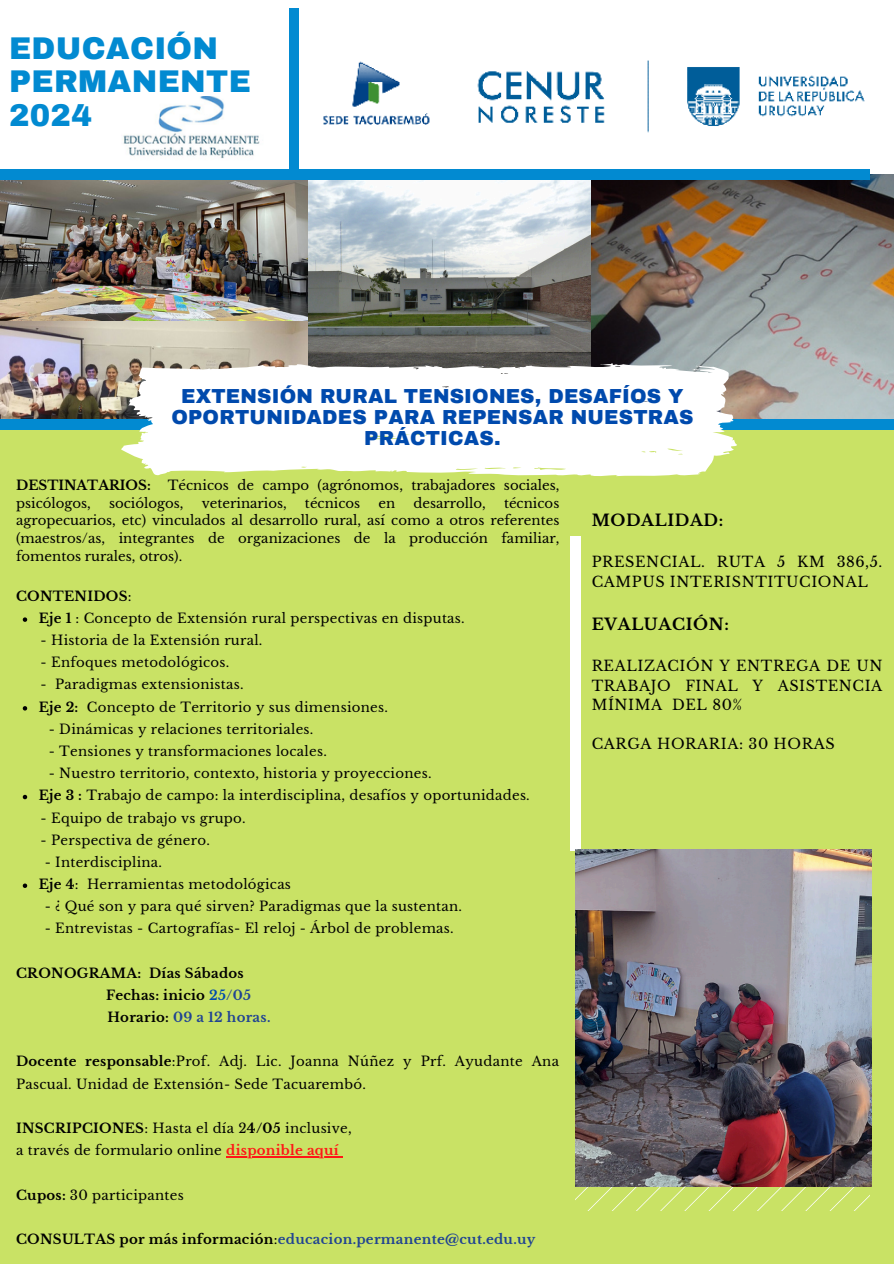
<style>
.page{position:relative;width:894px;height:1264px;background:#fff}
.page>*{position:absolute;margin:0;border:0;box-sizing:border-box;transform-origin:0 0}
.t1{font:900 30.75px/33.9px "Archivo";letter-spacing:.01em;color:#028ad1}
.t2{font:900 19.8px/21.3px "Archivo";letter-spacing:.01em;color:#004aad;text-align:center}
.t3{font:700 15.9px "Libre Baskerville";letter-spacing:.04em;color:#000}
.t4{font:14.4px/19.5px "Libre Baskerville";letter-spacing:.04em;color:#000}
.t5{font:13.35px/17.7px "Libre Baskerville";letter-spacing:.02em;color:#000;text-align:justify}
.t6{font:13.35px "Libre Baskerville";color:#000}
.t7{font:700 13.35px/22.2px "Libre Baskerville";letter-spacing:.02em;color:#000}
.t8{font:700 13.35px "Libre Baskerville";letter-spacing:.02em;color:#214492}
.t9{font:700 13.35px "Libre Baskerville";color:#000}
.s1{font-weight:400}
.s2{font-weight:700}
.s3{color:#004aad}
.s4{color:#214492}
.s5{font-weight:700;color:#ff1616}
.s6{color:#000}
.s7{font-weight:400;color:#000}
</style>
<div class="page">
<div style="left:0;top:0;width:893px;height:1263px;background:#c9e265"></div>
<img style="left:307px;top:174px;width:586px;height:246px">
<img style="left:0;top:179px;width:307px;height:241px">
<div style="left:0;top:420px;width:893px;height:9px;background:#028ad1"></div>
<div style="left:0;top:0;width:893px;height:174px;background:#fff"></div>
<svg style="left:575px;top:1185px;width:294px;height:25px"></svg>
<svg style="left:23px;top:617px;width:4px;height:5px"></svg>
<svg style="left:23px;top:706px;width:4px;height:4px"></svg>
<svg style="left:23px;top:794px;width:4px;height:5px"></svg>
<svg style="left:23px;top:883px;width:4px;height:5px"></svg>
<hr style="left:226px;top:1156px;width:113px;height:1px;background:#ff1616">
<div style="left:289px;top:9px;width:10px;height:164px;background:#028ad1"></div>
<div style="left:570px;top:536px;width:10px;height:314px;background:#fff"></div>
<div style="left:0;top:170px;width:869px;height:9px;background:#028ad1"></div>
<img style="left:123px;top:96px;width:137px;height:63px">
<svg style="left:121px;top:363px;width:615px;height:113px;background:#f3f5ee"></svg>
<img style="left:323px;top:60px;width:542px;height:73px">
<img style="left:575px;top:849px;width:296px;height:336px">
<p class="t1" style="left:9px;top:31px;width:243px">EDUCACIÓN<br>PERMANENTE<br>2024</p>
<h4 class="t2" style="left:171px;top:385px;width:523px">EXTENSIÓN RURAL TENSIONES, DESAFÍOS Y<br>OPORTUNIDADES PARA REPENSAR NUESTRAS<br>PRÁCTICAS.</h4>
<p class="t9" style="left:16px;top:477px;width:136px">DESTINATARIOS:</p>
<p class="t6" style="left:168px;top:477px;width:393px">Técnicos de campo (agrónomos, trabajadores sociales,</p>
<p class="t6" style="left:16px;top:494px;width:76px">psicólogos,</p>
<p class="t6" style="left:109px;top:494px;width:76px">sociólogos,</p>
<p class="t6" style="left:202px;top:494px;width:87px">veterinarios,</p>
<p class="t6" style="left:305px;top:494px;width:57px">técnicos</p>
<p class="t5" style="left:378px;top:494px;width:18px">en</p>
<p class="t6" style="left:413px;top:494px;width:74px">desarrollo,</p>
<p class="t5" style="left:16px;top:494px;width:544px;text-indent:487px">técnicos agropecuarios, etc) vinculados al desarrollo rural, así como a otros referentes (maestros/as, integrantes de organizaciones de la producción familiar, fomentos rurales, otros).</p>
<p class="t7" style="left:16px;top:585px;width:117px">CONTENIDOS<span class="s1">:</span></p>
<p class="t5" style="left:39px;top:609px;width:427px"><span class="s2">Eje 1</span> : Concepto de Extensión rural perspectivas en disputas.</p>
<p class="t5" style="left:41px;top:631px;width:223px">- Historia de la Extensión rural.</p>
<h2 class="t5" style="left:41px;top:653px;width:190px">- Enfoques metodológicos.</h2>
<p class="t5" style="left:41px;top:676px;width:204px">- Paradigmas extensionistas.</p>
<h5 class="t5" style="left:39px;top:698px;width:350px"><span class="s2">Eje 2:</span> Concepto de Territorio y sus dimensiones.</h5>
<p class="t5" style="left:49px;top:720px;width:266px">- Dinámicas y relaciones territoriales.</p>
<p class="t5" style="left:49px;top:742px;width:279px">- Tensiones y transformaciones locales.</p>
<p class="t5" style="left:49px;top:764px;width:384px">- Nuestro territorio, contexto, historia y proyecciones.</p>
<p class="t5" style="left:39px;top:786px;width:492px"><span class="s2">Eje 3 :</span> Trabajo de campo: la interdisciplina, desafíos y oportunidades.</p>
<p class="t5" style="left:41px;top:809px;width:206px">- Equipo de trabajo vs grupo.</p>
<p class="t5" style="left:41px;top:831px;width:171px">- Perspectiva de género.</p>
<p class="t5" style="left:45px;top:853px;width:119px">- Interdisciplina.</p>
<p class="t5" style="left:39px;top:875px;width:254px"><span class="s2">Eje 4</span>: Herramientas metodológicas</p>
<p class="t5" style="left:45px;top:897px;width:419px">- ¿ Qué son y para qué sirven? Paradigmas que la sustentan.</p>
<p class="t5" style="left:45px;top:919px;width:410px">- Entrevistas - Cartografías- El reloj - Árbol de problemas.</p>
<p class="t7" style="left:106px;top:962px;width:166px;text-indent:-90px">CRONOGRAMA: Días Sábados<br>Fechas: inicio <span class="s3">25</span><span class="s4">/05<br></span>Horario: <span class="s4">09 a 12 horas.</span></p>
<p class="t5" style="left:16px;top:1050px;width:544px;line-height:22.2px"><span class="s2">Docente responsable</span>:Prof. Adj. Lic. Joanna Núñez y Prf. Ayudante Ana<br>Pascual. Unidad de Extensión- Sede Tacuarembó.</p>
<p class="t5" style="left:16px;top:1119px;width:337px"><span class="s2">INSCRIPCIONES</span>: Hasta el día 2<span class="s2">4/05</span> inclusive,</p>
<p class="t5" style="left:16px;top:1141px;width:324px">a través de formulario online <span class="s5">disponible aquí</span></p>
<p class="t5" style="left:16px;top:1185px;width:169px"><span class="s2">Cupos:</span> 30 participantes</p>
<h6 class="t8" style="left:16px;top:1230px;width:520px"><span class="s6">CONSULTAS por más información</span><span class="s7">:</span>educacion.permanente@cut.edu.uy</h6>
<p class="t3" style="left:591px;top:510px;width:133px">MODALIDAD:</p>
<p class="t4" style="left:591px;top:552px;width:292px">PRESENCIAL. RUTA 5 KM 386,5.<br>CAMPUS INTERISNTITUCIONAL</p>
<p class="t3" style="left:591px;top:614px;width:139px">EVALUACIÓN:</p>
<p class="t4" style="left:591px;top:656px;width:292px;text-align:justify">REALIZACIÓN Y ENTREGA DE UN TRABAJO FINAL Y ASISTENCIA MÍNIMA DEL 80%</p>
<h3 class="t4" style="left:591px;top:734px;width:244px">CARGA HORARIA: 30 HORAS</h3>
</div>
